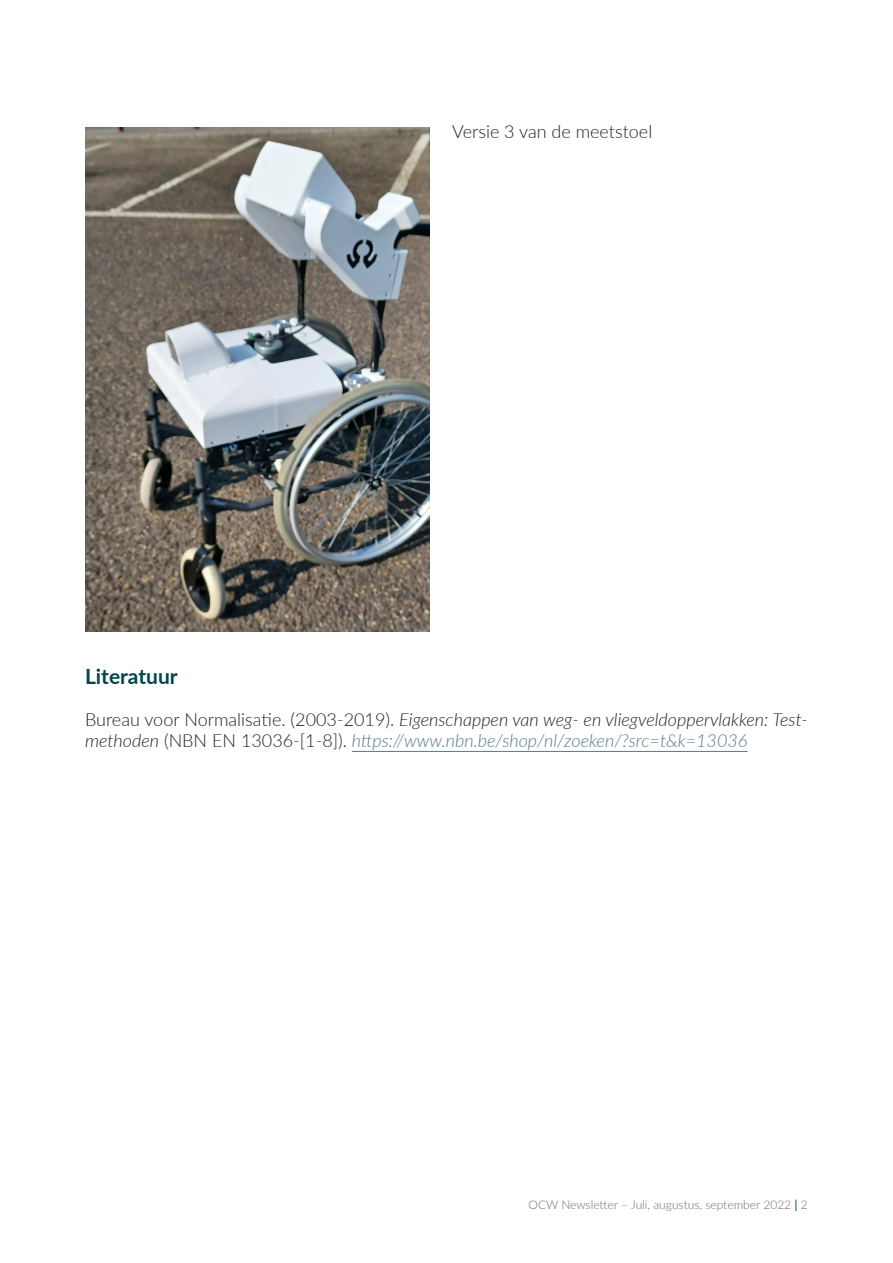
<style>
.page{position:relative;width:893px;height:1263px;background:#fff}
.page>*{position:absolute;margin:0;border:0;box-sizing:border-box;transform-origin:0 0}
.texte{font:700 21px "Lato";color:#00464f}
.texte-2{font:italic 300 18px/21px "Lato";color:#231f20}
.texte-3{font:300 18px "Lato";color:#231f20}
.t1{font:300 12px "Lato";color:#6c6d70}
.s1{font-style:normal}
.s2{color:#507b85}
.s3{font-weight:800;color:#507b85}
</style>
<div class="page">
<img style="left:85px;top:128px;width:344px;height:503px">
<hr style="left:352px;top:751px;width:395px;height:1px;background:#507b85">
<p class="texte-3" style="left:452px;top:119px;width:202px">Versie 3 van de meetstoel</p>
<p class="texte" style="left:85px;top:661px;width:94px">Literatuur</p>
<p class="texte-2" style="left:85px;top:708px;width:724px"><span class="s1">Bureau voor Normalisatie. (2003-2019).</span> Eigenschappen van weg- en vliegveldoppervlakken: Test&shy;methoden <span class="s1">(NBN EN 13036-[1-8]).</span> <span class="s2">https://www.nbn.be/shop/nl/zoeken/?src=t&amp;k=13036</span></p>
<p class="t1" style="left:529px;top:1196px;width:281px">OCW Newsletter – Juli, augustus, september 2022 <span class="s3">|</span> 2</p>
</div>
